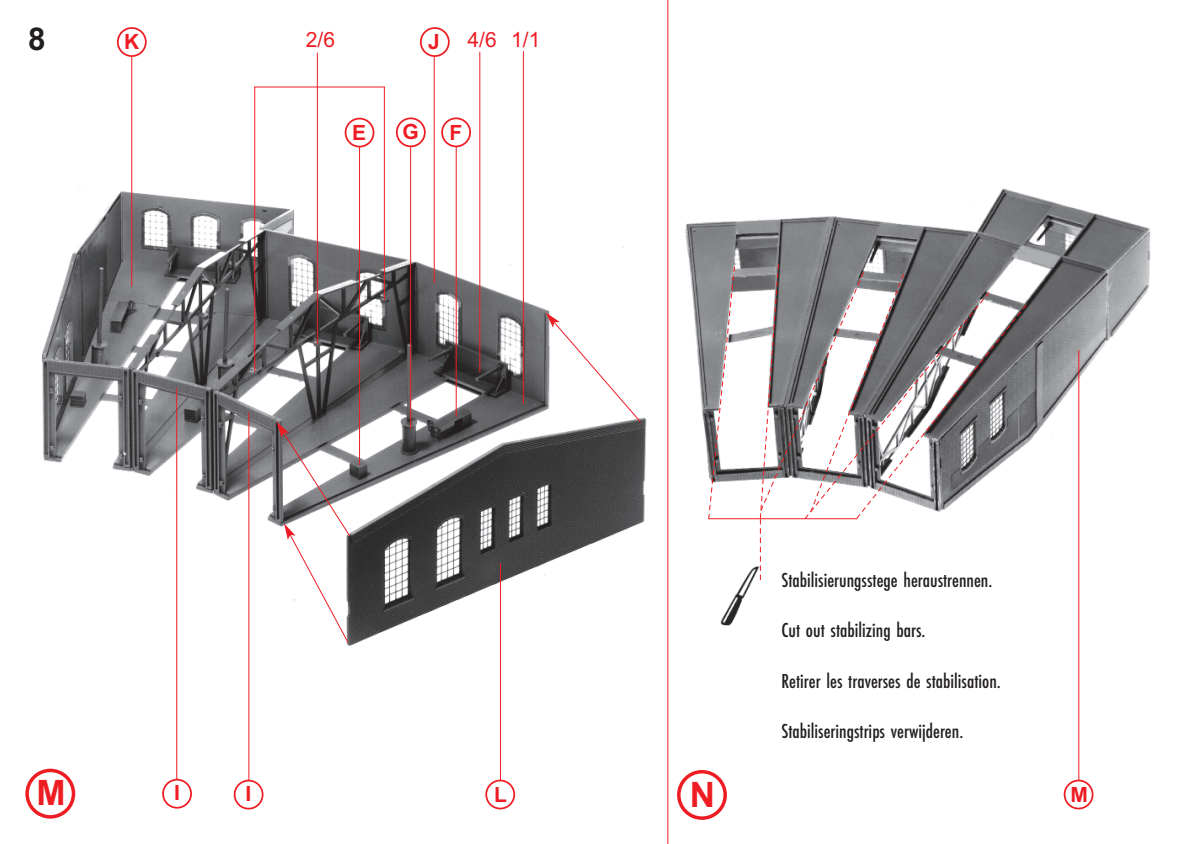
<style>
.page{position:relative;width:1191px;height:844px;background:#fff}
.page>*{position:absolute;margin:0;border:0;box-sizing:border-box;transform-origin:0 0}
.t1{font:700 35px "Arial";color:#ee1d23}
.t2{font:700 31.5px "Arial";color:#231f20}
.t3{font:21px "Futura EF Medium Con";color:#231f20}
.t4{font:700 21px "Arial";color:#ee1d23}
.t5{font:21px "Arial";color:#ee1d23}
</style>
<div class="page">
<hr style="left:667px;top:0;width:1px;height:843px;background:#ee1d23">
<img style="left:41px;top:184px;width:606px;height:463px">
<img style="left:685px;top:188px;width:466px;height:327px">
<svg style="left:25px;top:768px;width:50px;height:50px"></svg>
<svg style="left:677px;top:770px;width:50px;height:49px"></svg>
<svg style="left:707px;top:266px;width:28px;height:254px"></svg>
<hr style="left:708px;top:518px;width:149px;height:1px;background:#ee1d23">
<svg style="left:345px;top:118px;width:29px;height:29px"></svg>
<svg style="left:441px;top:117px;width:30px;height:30px"></svg>
<svg style="left:396px;top:117px;width:30px;height:30px"></svg>
<svg style="left:162px;top:778px;width:30px;height:30px"></svg>
<svg style="left:234px;top:779px;width:29px;height:30px"></svg>
<svg style="left:420px;top:27px;width:30px;height:30px"></svg>
<svg style="left:117px;top:27px;width:30px;height:30px"></svg>
<svg style="left:485px;top:779px;width:30px;height:30px"></svg>
<hr style="left:131px;top:56px;width:1px;height:230px;background:#ee1d23">
<hr style="left:359px;top:147px;width:1px;height:318px;background:#ee1d23">
<hr style="left:254px;top:87px;width:1px;height:285px;background:#ee1d23">
<hr style="left:254px;top:87px;width:131px;height:1px;background:#ee1d23">
<hr style="left:384px;top:87px;width:1px;height:213px;background:#ee1d23">
<hr style="left:410px;top:146px;width:1px;height:282px;background:#ee1d23">
<hr style="left:456px;top:147px;width:1px;height:269px;background:#ee1d23">
<hr style="left:500px;top:563px;width:1px;height:217px;background:#ee1d23">
<svg style="left:1063px;top:779px;width:30px;height:30px"></svg>
<hr style="left:1078px;top:350px;width:1px;height:430px;background:#ee1d23">
<hr style="left:176px;top:388px;width:1px;height:391px;background:#ee1d23">
<hr style="left:248px;top:412px;width:1px;height:368px;background:#ee1d23">
<hr style="left:434px;top:56px;width:1px;height:227px;background:#ee1d23">
<svg style="left:545px;top:312px;width:97px;height:111px"></svg>
<svg style="left:276px;top:421px;width:75px;height:222px"></svg>
<img style="left:721px;top:566px;width:38px;height:59px">
<hr style="left:523px;top:51px;width:1px;height:353px;background:#ee1d23">
<hr style="left:479px;top:52px;width:1px;height:320px;background:#ee1d23">
<hr style="left:317px;top:53px;width:1px;height:291px;background:#ee1d23">
<svg style="left:759px;top:264px;width:268px;height:316px"></svg>
<h2 class="t2" style="left:28px;top:20px;width:19px">8</h2>
<p class="t5" style="left:306px;top:27px;width:31px">2/6</p>
<p class="t5" style="left:467px;top:27px;width:74px">4/6 1/1</p>
<p class="t4" style="left:124px;top:30px;width:17px">K</p>
<p class="t4" style="left:428px;top:29px;width:13px">J</p>
<p class="t4" style="left:352px;top:120px;width:16px">E</p>
<p class="t4" style="left:402px;top:119px;width:18px">G</p>
<p class="t4" style="left:449px;top:120px;width:14px">F</p>
<p class="t3" style="left:781px;top:571px;width:212px">Stabilisierungsstege heraustrennen.</p>
<p class="t3" style="left:781px;top:621px;width:145px">Cut out stabilizing bars.</p>
<p class="t3" style="left:781px;top:672px;width:221px">Retirer les traverses de stabilisation.</p>
<p class="t3" style="left:781px;top:722px;width:183px">Stabiliseringstrips verwijderen.</p>
<h1 class="t1" style="left:36px;top:772px;width:31px">M</h1>
<h1 class="t1" style="left:689px;top:773px;width:27px">N</h1>
<p class="t4" style="left:174px;top:780px;width:7px">I</p>
<p class="t4" style="left:246px;top:781px;width:7px">I</p>
<p class="t4" style="left:494px;top:781px;width:14px">L</p>
<p class="t4" style="left:1070px;top:781px;width:19px">M</p>
</div>
